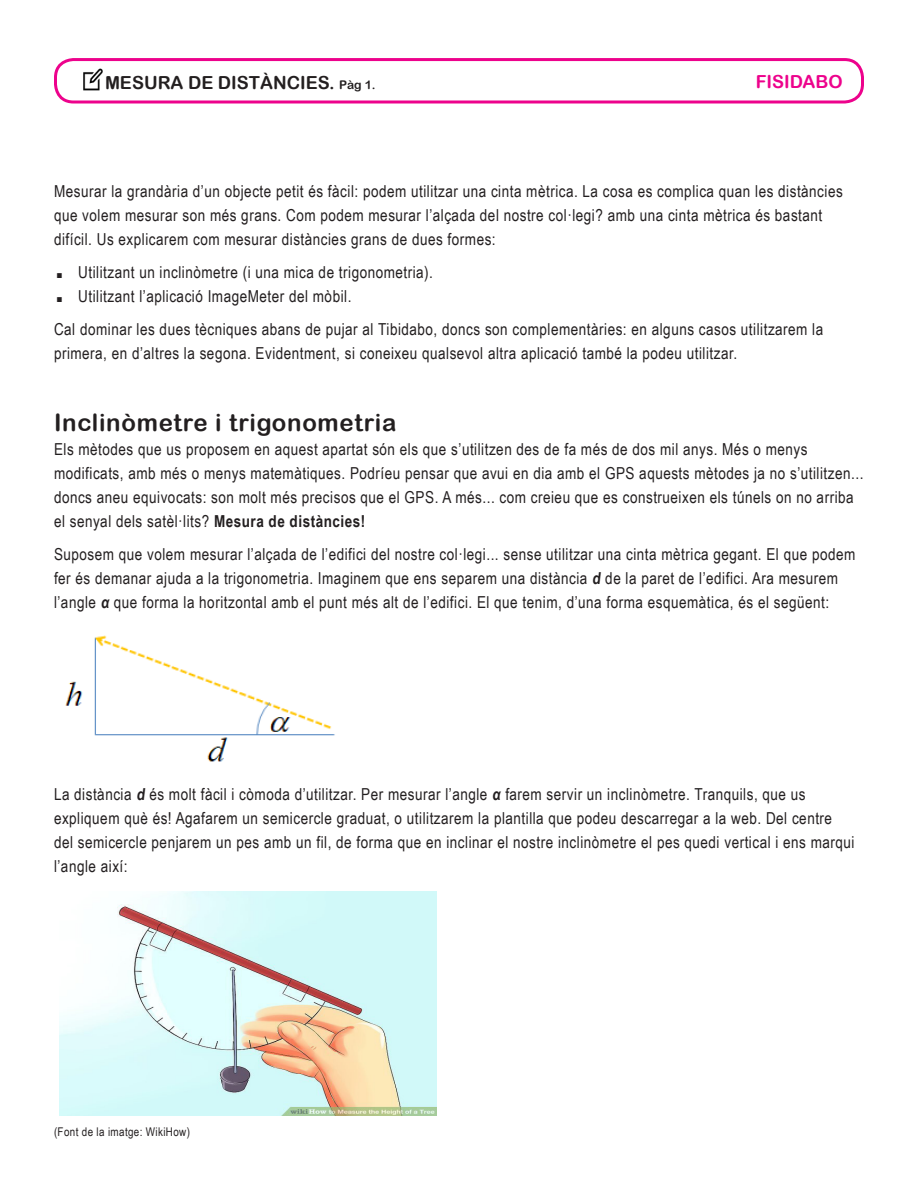
<style>
.page{position:relative;width:918px;height:1188px;background:#fff}
.page>*{position:absolute;margin:0;border:0;box-sizing:border-box;transform-origin:0 0}
.t1{font:700 45px "DIN Alternate";color:#231f20}
.t2{font:24px "Arial Rounded MT Bold";letter-spacing:.03em;color:#231f20}
.t3{font:18px "Arial Rounded MT Bold";color:#231f20}
.t4{font:18px "Arial Rounded MT Bold";color:#ed028c}
.t5{font:16.5px/24px "Arial Narrow";letter-spacing:.03em;color:#231f20}
.t6{font:12px "Arial Narrow";letter-spacing:.03em;color:#231f20}
.s1{font-size:12px}
.s2{font-weight:700}
</style>
<div class="page">
<div style="left:54px;top:58px;width:810px;height:46px;border:3px solid #ed028c;border-radius:18px"></div>
<img style="left:83px;top:68px;width:20px;height:23px">
<img style="left:65px;top:635px;width:270px;height:127px">
<img style="left:59px;top:891px;width:378px;height:225px">
<p class="t3" style="left:105px;top:72px;width:272px">MESURA DE DISTÀNCIES. <span class="s1">Pàg 1.</span></p>
<p class="t4" style="left:756px;top:71px;width:88px">FISIDABO</p>
<p class="t5" style="left:54px;top:179px;width:790px">Mesurar la grandària d’un objecte petit és fàcil: podem utilitzar una cinta mètrica. La cosa es complica quan les distàncies que volem mesurar son més grans. Com podem mesurar l’alçada del nostre col·legi? amb una cinta mètrica és bastant difícil. Us explicarem com mesurar distàncies grans de dues formes:</p>
<p class="t1" style="left:54px;top:228px;width:12px">.</p>
<p class="t5" style="left:78px;top:260px;width:356px">Utilitzant un inclinòmetre (i una mica de trigonometria).</p>
<p class="t1" style="left:54px;top:252px;width:12px">.</p>
<p class="t5" style="left:78px;top:284px;width:275px">Utilitzant l’aplicació ImageMeter del mòbil.</p>
<p class="t5" style="left:54px;top:317px;width:771px">Cal dominar les dues tècniques abans de pujar al Tibidabo, doncs son complementàries: en alguns casos utilitzarem la primera, en d’altres la segona. Evidentment, si coneixeu qualsevol altra aplicació també la podeu utilitzar.</p>
<p class="t2" style="left:54px;top:409px;width:344px">Inclinòmetre i trigonometria</p>
<p class="t5" style="left:54px;top:437px;width:811px">Els mètodes que us proposem en aquest apartat són els que s’utilitzen des de fa més de dos mil anys. Més o menys modificats, amb més o menys matemàtiques. Podríeu pensar que avui en dia amb el GPS aquests mètodes ja no s’utilitzen... doncs aneu equivocats: son molt més precisos que el GPS. A més... com creieu que es construeixen els túnels on no arriba el senyal dels satèl·lits? <span class="s2">Mesura de distàncies!</span></p>
<p class="t5" style="left:54px;top:542px;width:803px">Suposem que volem mesurar l’alçada de l’edifici del nostre col·legi... sense utilitzar una cinta mètrica gegant. El que podem fer és demanar ajuda a la trigonometria. Imaginem que ens separem una distància <span class="s2">d</span> de la paret de l’edifici. Ara mesurem l’angle <span class="s2">α</span> que forma la horitzontal amb el punt més alt de l’edifici. El que tenim, d’una forma esquemàtica, és el següent:</p>
<p class="t5" style="left:54px;top:782px;width:802px">La distància <span class="s2">d</span> és molt fàcil i còmoda d’utilitzar. Per mesurar l’angle <span class="s2">α</span> farem servir un inclinòmetre. Tranquils, que us expliquem què és! Agafarem un semicercle graduat, o utilitzarem la plantilla que podeu descarregar a la web. Del centre del semicercle penjarem un pes amb un fil, de forma que en inclinar el nostre inclinòmetre el pes quedi vertical i ens marqui l’angle així:</p>
<p class="t6" style="left:54px;top:1123px;width:138px">(Font de la imatge: WikiHow)</p>
</div>
